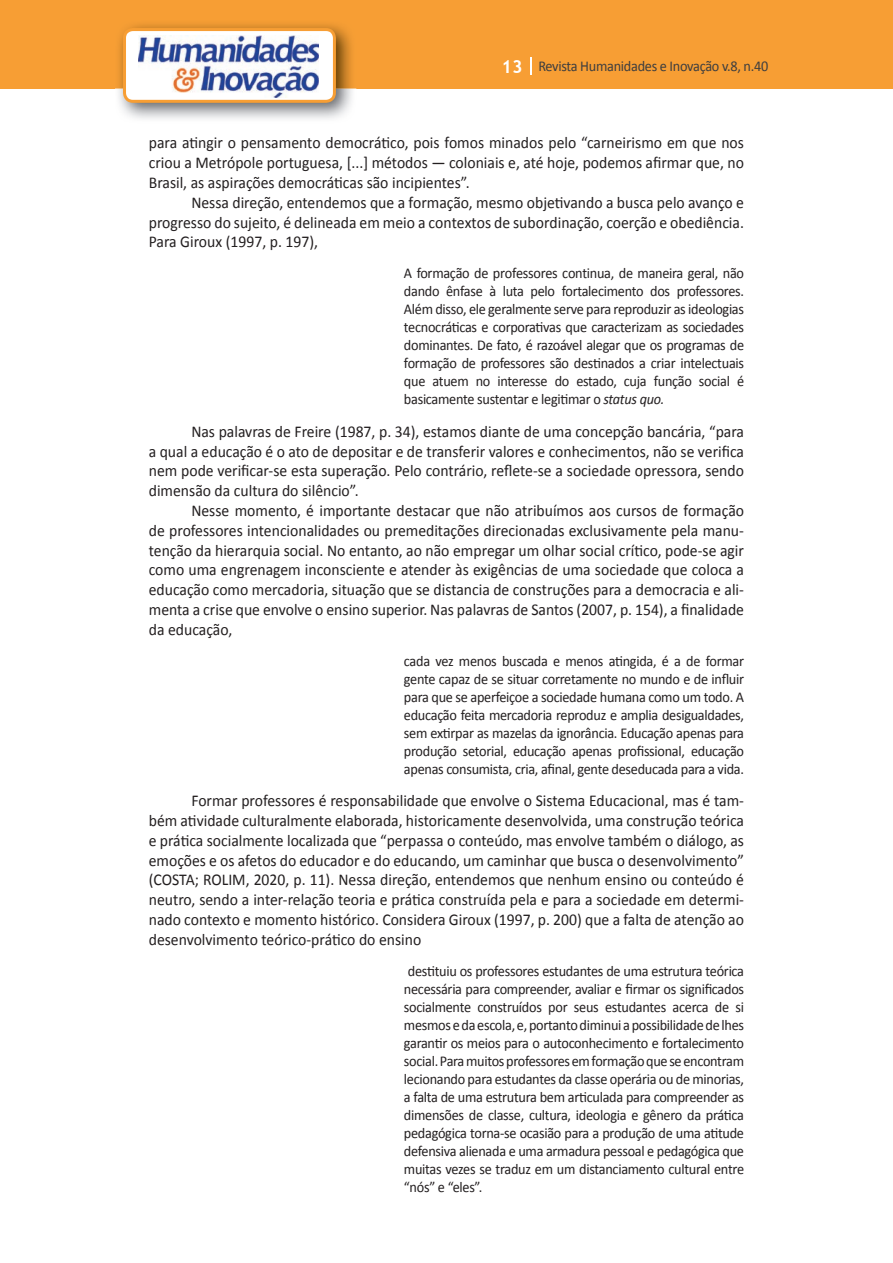
<style>
.page{position:relative;width:893px;height:1263px;background:#fff}
.page>*{position:absolute;margin:0;border:0;box-sizing:border-box;transform-origin:0 0}
.t1{font:16.5px/19.8px "Calibri";color:#231f20;text-align:justify;scale:.95 1}
.t2{font:15px/18px "Calibri";letter-spacing:-.02em;color:#231f20;text-align:justify;scale:.95 1}
.t3{font:15px "Calibri";letter-spacing:-.02em;color:#3e3e3f;scale:.95 1}
.s1{font-family:"Trebuchet MS";font-weight:700;font-size:18px;color:#fff}
.s2{font-style:italic}
</style>
<div class="page">
<div style="left:0;top:0;width:893px;height:88px;background:#f79e34"></div>
<svg style="left:530px;top:57px;width:2px;height:18px"></svg>
<img style="left:115px;top:24px;width:241px;height:95px">
<svg style="left:123px;top:28px;width:213px;height:75px"></svg>
<p class="t3" style="left:501px;top:57px;width:282px"><span class="s1">13</span> Revista Humanidades e Inovação v.8, n.40</p>
<p class="t1" style="left:149px;top:133px;width:628px">para atingir o pensamento democrático, pois fomos minados pelo “carneirismo em que nos criou a Metrópole portuguesa, [...] métodos — coloniais e, até hoje, podemos afirmar que, no Brasil, as aspirações democráticas são incipientes”.</p>
<p class="t1" style="left:149px;top:193px;width:628px;text-indent:43px">Nessa direção, entendemos que a formação, mesmo objetivando a busca pelo avanço e progresso do sujeito, é delineada em meio a contextos de subordinação, coerção e obediência.<br>Para Giroux (1997, p. 197),</p>
<p class="t2" style="left:404px;top:264px;width:360px">A formação de professores continua, de maneira geral, não dando ênfase à luta pelo fortalecimento dos professores.<br>Além disso, ele geralmente serve para reproduzir as ideologias tecnocráticas e corporativas que caracterizam as sociedades dominantes. De fato, é razoável alegar que os programas de formação de professores são destinados a criar intelectuais que atuem no interesse do estado, cuja função social é basicamente sustentar e legitimar o <span class="s2">status quo.</span></p>
<p class="t1" style="left:149px;top:421px;width:628px;text-indent:43px">Nas palavras de Freire (1987, p. 34), estamos diante de uma concepção bancária, “para a qual a educação é o ato de depositar e de transferir valores e conhecimentos, não se verifica nem pode verificar-se esta superação. Pelo contrário, reflete-se a sociedade opressora, sendo dimensão da cultura do silêncio”.</p>
<p class="t1" style="left:149px;top:501px;width:628px;text-indent:43px">Nesse momento, é importante destacar que não atribuímos aos cursos de formação de professores intencionalidades ou premeditações direcionadas exclusivamente pela manu&shy;tenção da hierarquia social. No entanto, ao não empregar um olhar social crítico, pode-se agir como uma engrenagem inconsciente e atender às exigências de uma sociedade que coloca a educação como mercadoria, situação que se distancia de construções para a democracia e ali&shy;menta a crise que envolve o ensino superior. Nas palavras de Santos (2007, p. 154), a finalidade da educação,</p>
<p class="t2" style="left:404px;top:652px;width:360px">cada vez menos buscada e menos atingida, é a de formar gente capaz de se situar corretamente no mundo e de influir para que se aperfeiçoe a sociedade humana como um todo. A educação feita mercadoria reproduz e amplia desigualdades, sem extirpar as mazelas da ignorância. Educação apenas para produção setorial, educação apenas profissional, educação apenas consumista, cria, afinal, gente deseducada para a vida.</p>
<p class="t1" style="left:149px;top:791px;width:628px;text-indent:43px">Formar professores é responsabilidade que envolve o Sistema Educacional, mas é tam&shy;bém atividade culturalmente elaborada, historicamente desenvolvida, uma construção teórica e prática socialmente localizada que “perpassa o conteúdo, mas envolve também o diálogo, as emoções e os afetos do educador e do educando, um caminhar que busca o desenvolvimento” (COSTA; ROLIM, 2020, p. 11). Nessa direção, entendemos que nenhum ensino ou conteúdo é neutro, sendo a inter-relação teoria e prática construída pela e para a sociedade em determi&shy;nado contexto e momento histórico. Considera Giroux (1997, p. 200) que a falta de atenção ao desenvolvimento teórico-prático do ensino</p>
<p class="t2" style="left:404px;top:961px;width:360px">destituiu os professores estudantes de uma estrutura teórica necessária para compreender, avaliar e firmar os significados socialmente construídos por seus estudantes acerca de si mesmos e da escola, e, portanto diminui a possibilidade de lhes garantir os meios para o autoconhecimento e fortalecimento social. Para muitos professores em formação que se encontram lecionando para estudantes da classe operária ou de minorias, a falta de uma estrutura bem articulada para compreender as dimensões de classe, cultura, ideologia e gênero da prática pedagógica torna-se ocasião para a produção de uma atitude defensiva alienada e uma armadura pessoal e pedagógica que muitas vezes se traduz em um distanciamento cultural entre “nós” e “eles”.</p>
</div>
